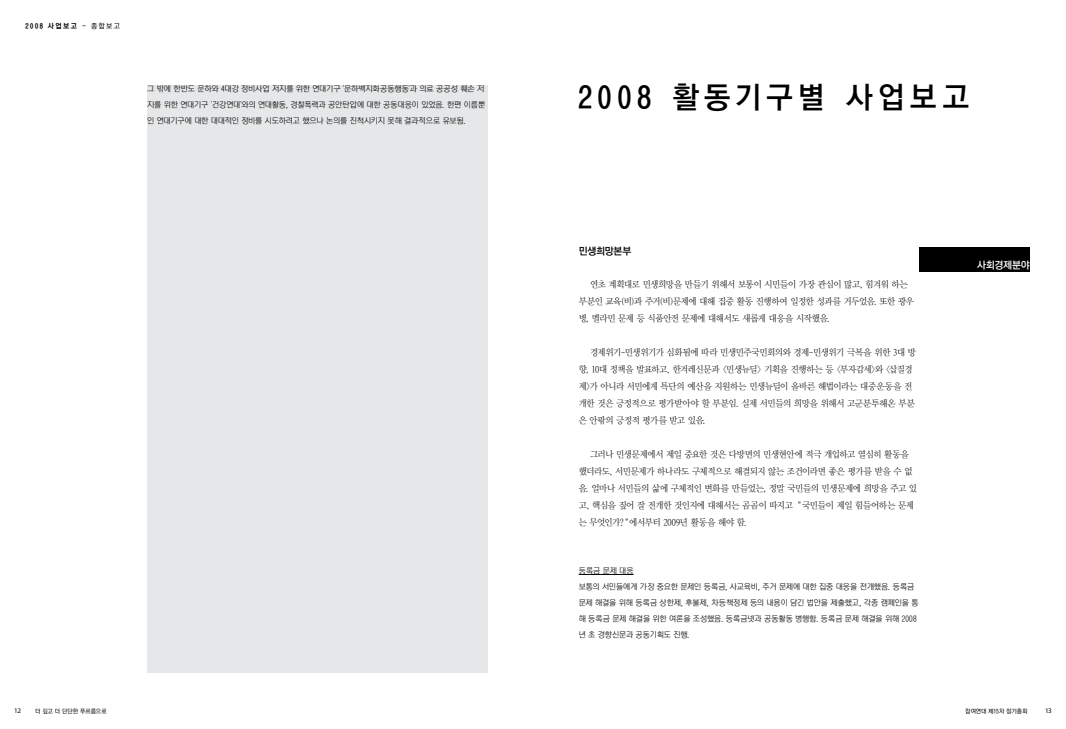
<style>
.page{position:relative;width:1066px;height:729px;background:#fff}
.page>*{position:absolute;margin:0;border:0;box-sizing:border-box;transform-origin:0 0}
.t1{font:30px "YGO540";letter-spacing:.165em;color:#000}
.t2{font:10px "YGO540";letter-spacing:-.035em;color:#000}
.t3{font:10px "YGO540";letter-spacing:-.015em;color:#fff}
.t4{font:9px/17px "Y Mj O520";letter-spacing:-.03em;color:#000}
.t5{font:8px/16px "YGO520";letter-spacing:-.02em;color:#000;text-align:justify}
.t6{font:7px "YGO550";letter-spacing:.22em;color:#000}
.t7{font:7px "Myriad Pro";color:#000}
.t8{font:6px "YGO530";letter-spacing:-.015em;color:#000}
.s1{font-family:"YGO530"}
.s2{font-family:"Y Mj O520"}
.s3{font-family:"YGO520"}
</style>
<div class="page">
<div style="left:147px;top:85px;width:340px;height:587px;background:#e6e7e8"></div>
<hr style="left:579px;top:574px;width:54px;height:1px;background:#000">
<div style="left:919px;top:247px;width:111px;height:24px;background:#000"></div>
<p class="t6" style="left:26px;top:22px;width:96px">2008 사업보고 <span class="s1">- 종합보고</span></p>
<p class="t5" style="left:147px;top:80px;width:340px">그 밖에 한반도 운하와 4대강 정비사업 저지를 위한 연대기구 <span class="s2">'</span>운하백지화공동행동<span class="s2">'</span>과 의료 공공성 훼손 저 지를 위한 연대기구 <span class="s2">'</span>건강연대<span class="s2">'</span>와의 연대활동, 경찰폭력과 공안탄압에 대한 공동대응이 있었음. 한편 이름뿐 인 연대기구에 대한 대대적인 정비를 시도하려고 했으나 논의를 진척시키지 못해 결과적으로 유보됨.</p>
<h1 class="t1" style="left:578px;top:82px;width:393px">2008 활동기구별 사업보고</h1>
<p class="t2" style="left:579px;top:245px;width:54px">민생희망본부</p>
<p class="t4" style="left:579px;top:275px;width:337px;text-indent:11px">연초 계획대로 민생희망을 만들기 위해서 보통이 시민들이 가장 관심이 많고, 힘겨워 하는 부분인 교육(비)과 주거(비)문제에 대해 집중 활동 진행하여 일정한 성과를 거두었음. 또한 광우 병, 멜라민 문제 등 식품안전 문제에 대해서도 새롭게 대응을 시작했음.</p>
<p class="t4" style="left:579px;top:343px;width:339px;text-indent:11px">경제위기-민생위기가 심화됨에 따라 민생민주국민회의와 경제-민생위기 극복을 위한 3대 방 향, 10대 정책을 발표하고, 한겨레신문과 &lt;민생뉴딜&gt; 기획을 진행하는 등 &lt;부자감세&gt;와 &lt;삽질경 제&gt;가 아니라 서민에게 특단의 예산을 지원하는 민생뉴딜이 올바른 해법이라는 대중운동을 전 개한 것은 긍정적으로 평가받아야 할 부분임. 실제 서민들의 희망을 위해서 고군분투해온 부분 은 안팎의 긍정적 평가를 받고 있음.</p>
<p class="t4" style="left:579px;top:445px;width:340px;text-indent:11px">그러나 민생문제에서 제일 중요한 것은 다방면의 민생현안에 적극 개입하고 열심히 활동을 했더라도, 서민문제가 하나라도 구체적으로 해결되지 않는 조건이라면 좋은 평가를 받을 수 없 음. 얼마나 서민들의 삶에 구체적인 변화를 만들었는, 정말 국민들의 민생문제에 희망을 주고 있 고, 핵심을 짚어 잘 전개한 것인지에 대해서는 곰곰이 따지고 <span class="s3">＂</span>국민들이 제일 힘들어하는 문제 는 무엇인가?<span class="s3">＂</span>에서부터 2009년 활동을 해야 함.</p>
<p class="t5" style="left:579px;top:563px;width:341px;text-align:left">등록금 문제 대응<br>보통의 서민들에게 가장 중요한 문제인 등록금, 사교육비, 주거 문제에 대한 집중 대응을 전개했음. 등록금 문제 해결을 위해 등록금 상한제, 후불제, 차등책정제 등의 내용이 담긴 법안을 제출했고, 각종 캠페인을 통 해 등록금 문제 해결을 위한 여론을 조성했음. 등록금넷과 공동활동 병행함. 등록금 문제 해결을 위해 2008 년 초 경향신문과 공동기획도 진행.</p>
<p class="t3" style="left:977px;top:260px;width:54px">사회경제분야</p>
<p class="t7" style="left:14px;top:706px;width:8px">12</p>
<p class="t8" style="left:35px;top:707px;width:73px">더 깊고 더 단단한 푸르름으로</p>
<p class="t8" style="left:965px;top:708px;width:64px">참여연대 제15차 정기총회</p>
<p class="t7" style="left:1045px;top:706px;width:8px">13</p>
</div>
